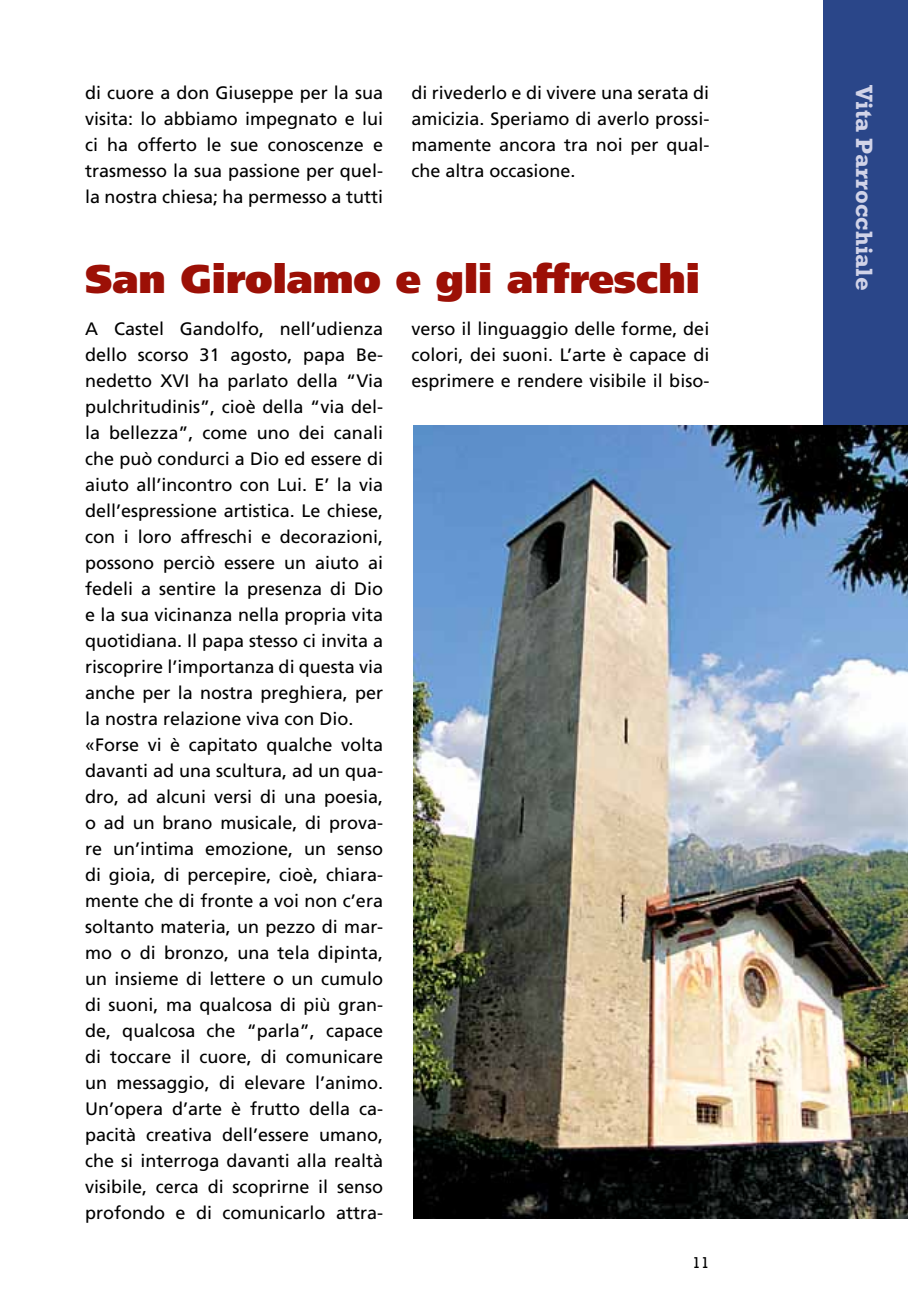
<style>
.page{position:relative;width:908px;height:1304px;background:#fff}
.page>*{position:absolute;margin:0;border:0;box-sizing:border-box;transform-origin:0 0}
.t1{font:900 40px "Frutiger";color:#9c1006}
.t2{font:700 24px "Rockwell";color:#d1d3e8}
.t3{font:18px/26px "Frutiger";color:#000;text-align:justify}
.t4{font:16px "Rockwell";color:#000}
</style>
<div class="page">
<img style="left:413px;top:425px;width:494px;height:794px">
<div style="left:822px;top:0;width:85px;height:425px;background:#2a4689"></div>
<p class="t3" style="left:85px;top:80px;width:299px">di cuore a don Giuseppe per la sua visita: lo abbiamo impegnato e lui ci ha offerto le sue conoscenze e trasmesso la sua passione per quel&shy;la nostra chiesa; ha permesso a tutti</p>
<p class="t3" style="left:411px;top:80px;width:299px">di rivederlo e di vivere una serata di amicizia. Speriamo di averlo prossi&shy;mamente ancora tra noi per qual&shy;che altra occasione.</p>
<h1 class="t1" style="left:85px;top:254px;width:616px">San Girolamo e gli affreschi</h1>
<p class="t3" style="left:85px;top:316px;width:299px;text-align:left">A Castel Gandolfo, nell’udienza dello scorso 31 agosto, papa Be&shy;nedetto XVI ha parlato della “Via pulchritudinis”, cioè della “via del&shy;la bellezza”, come uno dei canali che può condurci a Dio ed essere di aiuto all’incontro con Lui. E’ la via dell’espressione artistica. Le chiese, con i loro affreschi e decorazioni, possono perciò essere un aiuto ai fedeli a sentire la presenza di Dio e la sua vicinanza nella propria vita quotidiana. I l papa stesso ci invita a riscoprire l’importanza di questa via anche per la nostra preghiera, per la nostra relazione viva con Dio. «Forse vi è capitato qualche volta davanti ad una scultura, ad un qua&shy;dro, ad alcuni versi di una poesia, o ad un brano musicale, di prova&shy;re un’intima emozione, un senso di gioia, di percepire, cioè, chiara&shy;mente che di fronte a voi non c’era soltanto materia, un pezzo di mar&shy;mo o di bronzo, una tela dipinta, un insieme di lettere o un cumulo di suoni, ma qualcosa di più gran&shy;de, qualcosa che “parla”, capace di toccare il cuore, di comunicare un messaggio, di elevare l’animo.<br>U n’opera d’arte è frutto della ca&shy;pacità creativa dell’essere umano, che si interroga davanti alla realtà visibile, cerca di scoprirne il senso profondo e di comunicarlo attra-</p>
<p class="t3" style="left:411px;top:316px;width:299px">verso il linguaggio delle forme, dei colori, dei suoni. L’arte è capace di esprimere e rendere visibile il biso-</p>
<p class="t4" style="left:691px;top:1253px;width:19px">11</p>
<h2 class="t2" style="left:878px;top:85px;width:207px;rotate:90deg">Vita Parrocchiale</h2>
</div>
